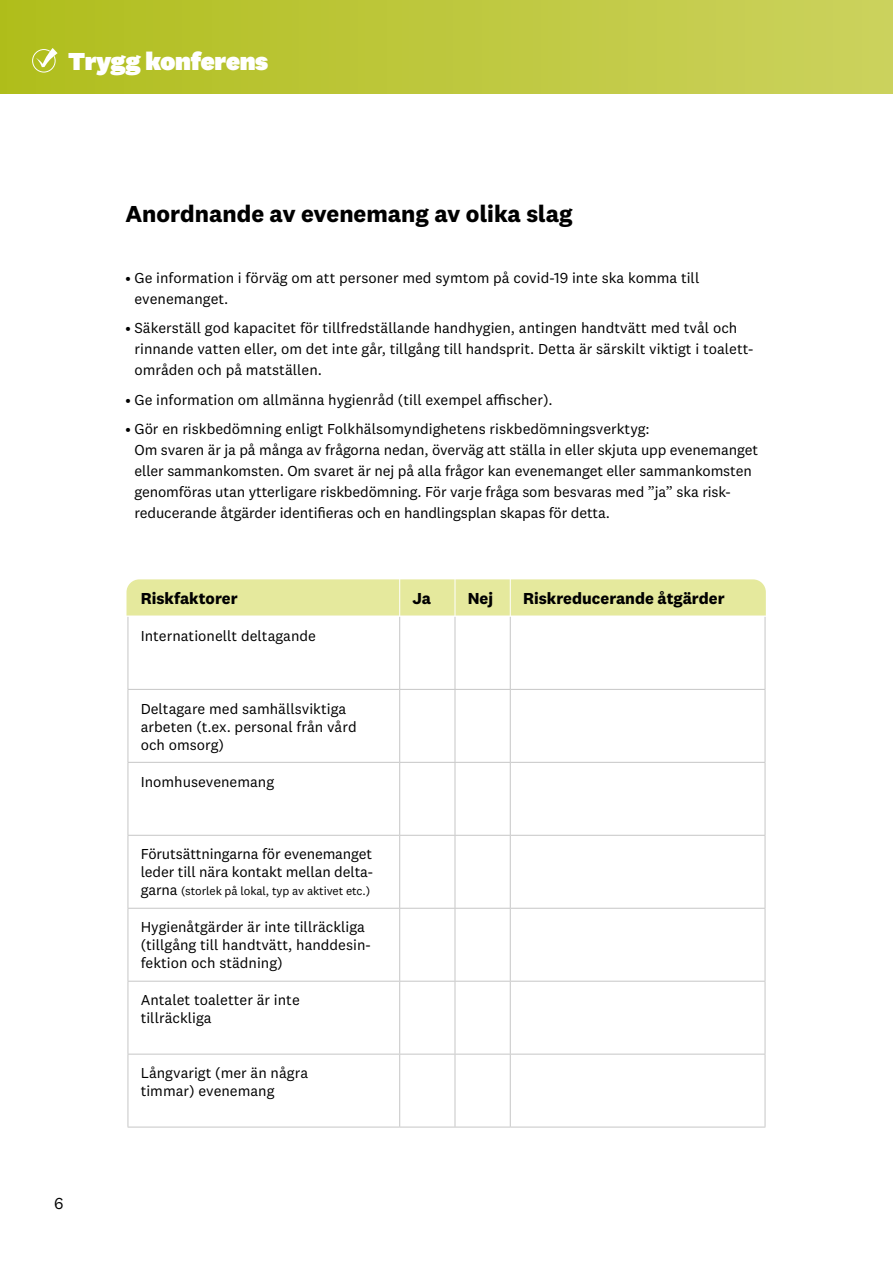
<style>
.page{position:relative;width:893px;height:1263px;background:#fff}
.page>*{position:absolute;margin:0;border:0;box-sizing:border-box;transform-origin:0 0}
.t1{font:900 25.5px "National 2";letter-spacing:-.01em;color:#fff}
.t2{font:700 24px "National 2";color:#000}
.t3{font:700 16.5px "National 2";color:#000}
.t4{font:16.5px "National 2";color:#000}
.t5{font:15px/21px "National 2";color:#000}
.t6{font:12px "National 2";letter-spacing:-.01em;color:#000}
.s1{font-size:15px}
</style>
<div class="page">
<div style="left:126px;top:579px;width:640px;height:36px;background:#e5e99d"></div>
<hr style="left:399px;top:578px;width:1px;height:38px;background:#fff">
<hr style="left:455px;top:578px;width:1px;height:38px;background:#fff">
<hr style="left:510px;top:578px;width:1px;height:38px;background:#fff">
<hr style="left:128px;top:617px;width:1px;height:72px;background:#c6c6c6">
<hr style="left:399px;top:617px;width:1px;height:72px;background:#c6c6c6">
<hr style="left:455px;top:617px;width:1px;height:72px;background:#c6c6c6">
<hr style="left:510px;top:617px;width:1px;height:72px;background:#c6c6c6">
<hr style="left:765px;top:617px;width:1px;height:72px;background:#c6c6c6">
<hr style="left:128px;top:689px;width:272px;height:1px;background:#c6c6c6">
<hr style="left:128px;top:690px;width:1px;height:72px;background:#c6c6c6">
<hr style="left:400px;top:689px;width:55px;height:1px;background:#c6c6c6">
<hr style="left:399px;top:690px;width:1px;height:72px;background:#c6c6c6">
<hr style="left:455px;top:689px;width:55px;height:1px;background:#c6c6c6">
<hr style="left:455px;top:690px;width:1px;height:72px;background:#c6c6c6">
<hr style="left:510px;top:689px;width:255px;height:1px;background:#c6c6c6">
<hr style="left:510px;top:690px;width:1px;height:72px;background:#c6c6c6">
<hr style="left:765px;top:690px;width:1px;height:72px;background:#c6c6c6">
<hr style="left:128px;top:762px;width:272px;height:1px;background:#c6c6c6">
<hr style="left:128px;top:763px;width:1px;height:72px;background:#c6c6c6">
<hr style="left:400px;top:762px;width:55px;height:1px;background:#c6c6c6">
<hr style="left:399px;top:763px;width:1px;height:72px;background:#c6c6c6">
<hr style="left:455px;top:762px;width:55px;height:1px;background:#c6c6c6">
<hr style="left:455px;top:763px;width:1px;height:72px;background:#c6c6c6">
<hr style="left:510px;top:762px;width:255px;height:1px;background:#c6c6c6">
<hr style="left:510px;top:763px;width:1px;height:72px;background:#c6c6c6">
<hr style="left:765px;top:763px;width:1px;height:72px;background:#c6c6c6">
<hr style="left:128px;top:835px;width:272px;height:1px;background:#c6c6c6">
<hr style="left:128px;top:836px;width:1px;height:72px;background:#c6c6c6">
<hr style="left:400px;top:835px;width:55px;height:1px;background:#c6c6c6">
<hr style="left:399px;top:836px;width:1px;height:72px;background:#c6c6c6">
<hr style="left:455px;top:835px;width:55px;height:1px;background:#c6c6c6">
<hr style="left:455px;top:836px;width:1px;height:72px;background:#c6c6c6">
<hr style="left:510px;top:835px;width:255px;height:1px;background:#c6c6c6">
<hr style="left:510px;top:836px;width:1px;height:72px;background:#c6c6c6">
<hr style="left:765px;top:836px;width:1px;height:72px;background:#c6c6c6">
<hr style="left:128px;top:908px;width:272px;height:1px;background:#c6c6c6">
<hr style="left:128px;top:908px;width:1px;height:73px;background:#c6c6c6">
<hr style="left:400px;top:908px;width:55px;height:1px;background:#c6c6c6">
<hr style="left:399px;top:908px;width:1px;height:73px;background:#c6c6c6">
<hr style="left:455px;top:908px;width:55px;height:1px;background:#c6c6c6">
<hr style="left:455px;top:908px;width:1px;height:73px;background:#c6c6c6">
<hr style="left:510px;top:908px;width:255px;height:1px;background:#c6c6c6">
<hr style="left:510px;top:908px;width:1px;height:73px;background:#c6c6c6">
<hr style="left:765px;top:908px;width:1px;height:73px;background:#c6c6c6">
<hr style="left:128px;top:981px;width:272px;height:1px;background:#c6c6c6">
<hr style="left:128px;top:981px;width:1px;height:73px;background:#c6c6c6">
<hr style="left:400px;top:981px;width:55px;height:1px;background:#c6c6c6">
<hr style="left:399px;top:981px;width:1px;height:73px;background:#c6c6c6">
<hr style="left:455px;top:981px;width:55px;height:1px;background:#c6c6c6">
<hr style="left:455px;top:981px;width:1px;height:73px;background:#c6c6c6">
<hr style="left:510px;top:981px;width:255px;height:1px;background:#c6c6c6">
<hr style="left:510px;top:981px;width:1px;height:73px;background:#c6c6c6">
<hr style="left:765px;top:981px;width:1px;height:73px;background:#c6c6c6">
<hr style="left:128px;top:1054px;width:272px;height:1px;background:#c6c6c6">
<hr style="left:128px;top:1054px;width:1px;height:73px;background:#c6c6c6">
<hr style="left:400px;top:1054px;width:55px;height:1px;background:#c6c6c6">
<hr style="left:399px;top:1054px;width:1px;height:73px;background:#c6c6c6">
<hr style="left:455px;top:1054px;width:55px;height:1px;background:#c6c6c6">
<hr style="left:455px;top:1054px;width:1px;height:73px;background:#c6c6c6">
<hr style="left:510px;top:1054px;width:255px;height:1px;background:#c6c6c6">
<hr style="left:510px;top:1054px;width:1px;height:73px;background:#c6c6c6">
<hr style="left:765px;top:1054px;width:1px;height:73px;background:#c6c6c6">
<hr style="left:128px;top:1127px;width:272px;height:1px;background:#c6c6c6">
<hr style="left:400px;top:1127px;width:55px;height:1px;background:#c6c6c6">
<hr style="left:455px;top:1127px;width:55px;height:1px;background:#c6c6c6">
<hr style="left:510px;top:1127px;width:255px;height:1px;background:#c6c6c6">
<div style="left:0;top:0;width:893px;height:94px;background:linear-gradient(to right,#b0bd1d,#ccd25e)"></div>
<svg style="left:32px;top:48px;width:26px;height:25px"></svg>
<h1 class="t1" style="left:68px;top:46px;width:202px">Trygg konferens</h1>
<h2 class="t2" style="left:125px;top:199px;width:449px">Anordnande av evenemang av olika slag</h2>
<p class="t5" style="left:135px;top:267px;width:566px;text-indent:-9px">• Ge information i förväg om att personer med symtom på covid-19 inte ska komma till evenemanget.</p>
<p class="t5" style="left:135px;top:318px;width:620px;text-indent:-9px">• Säkerställ god kapacitet för tillfredställande handhygien, antingen handtvätt med tvål och rinnande vatten eller, om det inte går, tillgång till handsprit. Detta är särskilt viktigt i toalett&shy;områden och på matställen.</p>
<p class="t5" style="left:125px;top:389px;width:429px">• Ge information om allmänna hygienråd (till exempel affischer).</p>
<p class="t5" style="left:135px;top:419px;width:625px;text-indent:-9px">• Gör en riskbedömning enligt Folkhälsomyndighetens riskbedömningsverktyg:<br>Om svaren är ja på många av frågorna nedan, överväg att ställa in eller skjuta upp evenemanget eller sammankomsten. Om svaret är nej på alla frågor kan evenemanget eller sammankomsten genomföras utan ytterligare riskbedömning. För varje fråga som besvaras med ”ja” ska risk&shy;reducerande åtgärder identifieras och en handlingsplan skapas för detta.</p>
<p class="t3" style="left:141px;top:588px;width:98px">Riskfaktorer</p>
<p class="t3" style="left:412px;top:588px;width:20px">Ja</p>
<p class="t3" style="left:468px;top:588px;width:27px">Nej</p>
<p class="t3" style="left:523px;top:588px;width:203px">Riskreducerande åtgärder</p>
<p class="t5" style="left:141px;top:625px;width:177px">Internationellt deltagande</p>
<p class="t5" style="left:141px;top:699px;width:217px;line-height:18px">Deltagare med samhällsviktiga arbeten (t.ex. personal från vård och omsorg)</p>
<p class="t5" style="left:141px;top:771px;width:135px">Inomhusevenemang</p>
<p class="t5" style="left:141px;top:845px;width:234px;line-height:18px">Förutsättningarna för evenemanget leder till nära kontakt mellan delta-</p>
<p class="t6" style="left:141px;top:884px;width:231px"><span class="s1">garna</span> (storlek på lokal, typ av aktivet etc.)</p>
<p class="t5" style="left:141px;top:918px;width:232px;line-height:18px">Hygienåtgärder är inte tillräckliga (tillgång till handtvätt, handdesin&shy;fektion och städning)</p>
<p class="t5" style="left:141px;top:991px;width:161px;line-height:18px">Antalet toaletter är inte tillräckliga</p>
<p class="t4" style="left:54px;top:1193px;width:11px">6</p>
<p class="t5" style="left:141px;top:1064px;width:169px;line-height:18px">Långvarigt (mer än några timmar) evenemang</p>
</div>
